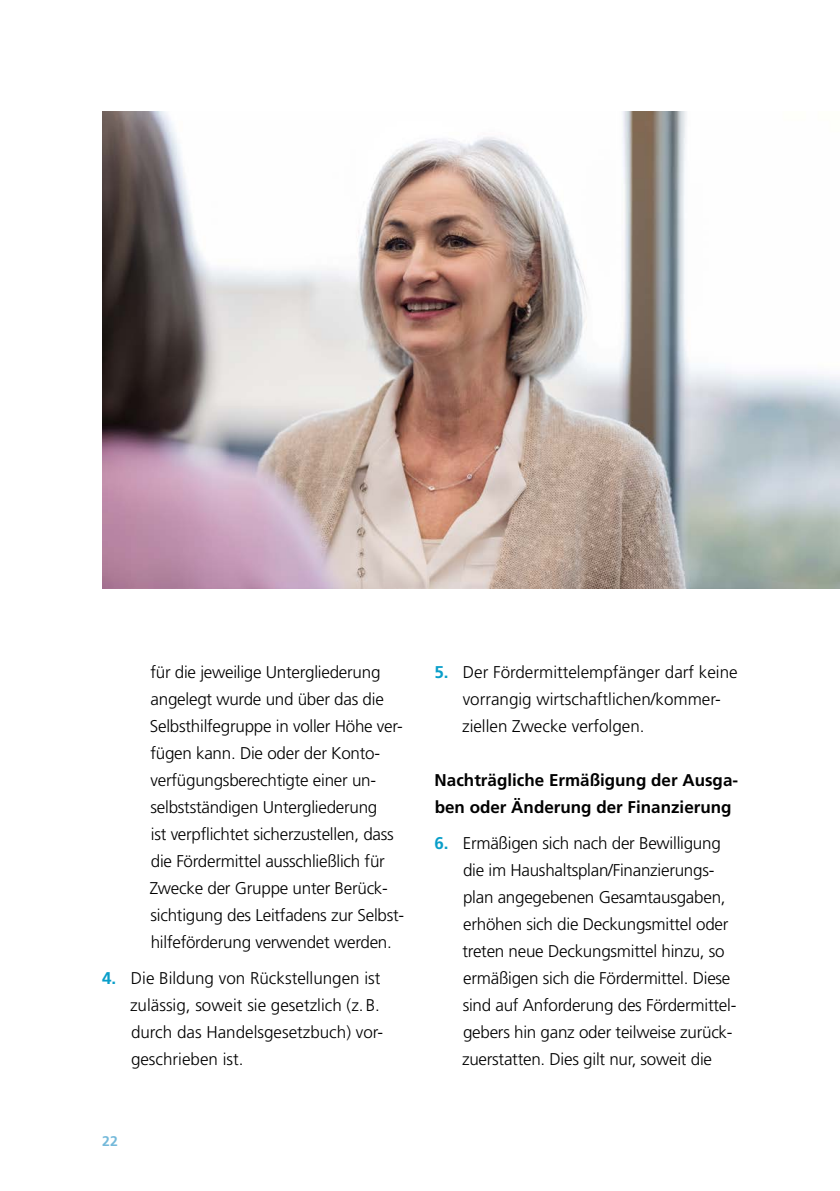
<style>
.page{position:relative;width:840px;height:1191px;background:#fff}
.page>*{position:absolute;margin:0;border:0;box-sizing:border-box;transform-origin:0 0}
.t1{font:300 17px/27px "Frutiger LT Std";letter-spacing:-.015em;color:#000}
.t2{font:700 17px/27px "Frutiger LT Std";color:#000}
.t3{font:700 14px "Frutiger LT Std";color:#74b9da}
.s1{font-weight:700;color:#099ec9}
</style>
<div class="page">
<img style="left:102px;top:111px;width:737px;height:477px">
<p class="t1" style="left:150px;top:659px;width:256px">für die jeweilige Untergliederung angelegt wurde und über das die Selbsthilfegruppe in voller Höhe ver&shy;fügen kann. Die oder der Konto&shy;verfügungsberechtigte einer un&shy;selbstständigen Untergliederung<br>ist verpflichtet sicherzustellen, dass die Fördermittel ausschließlich für Zwecke der Gruppe unter Berück&shy;sichtigung des Leitfadens zur Selbst&shy;hilfeförderung verwendet werden.</p>
<p class="t1" style="left:130px;top:965px;width:254px;text-indent:-28px"><span class="s1">4.</span> Die Bildung von Rückstellungen ist zulässig, soweit sie gesetzlich (z.B. durch das Handelsgesetzbuch) vor&shy;geschrieben ist.</p>
<p class="t3" style="left:102px;top:1133px;width:17px">22</p>
<p class="t1" style="left:462px;top:659px;width:277px;text-indent:-28px"><span class="s1">5.</span> Der Fördermittelempfänger darf keine vorrangig wirtschaftlichen/kommer&shy;ziellen Zwecke verfolgen.</p>
<p class="t2" style="left:434px;top:767px;width:305px">Nachträgliche Ermäßigung der Ausga&shy;ben oder Änderung der Finanzierung</p>
<p class="t1" style="left:462px;top:830px;width:274px;text-indent:-28px"><span class="s1">6.</span> Ermäßigen sich nach der Bewilligung die im Haushaltsplan/Finanzierungs&shy;plan angegebenen Gesamtausgaben, erhöhen sich die Deckungsmittel oder treten neue Deckungsmittel hinzu, so ermäßigen sich die Fördermittel. Diese sind auf Anforderung des Fördermittel&shy;gebers hin ganz oder teilweise zurück&shy;zuerstatten. Dies gilt nur, soweit die</p>
</div>
